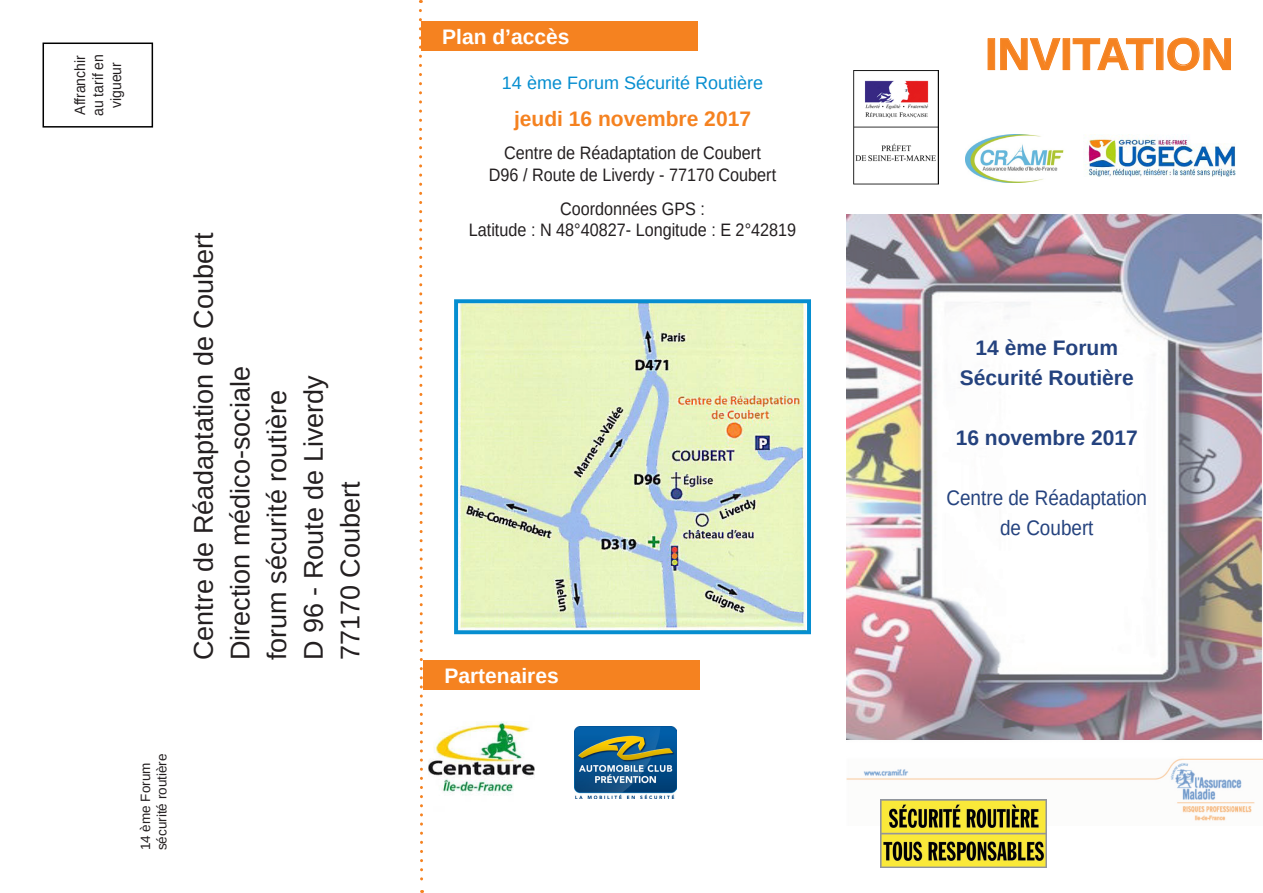
<style>
.page{position:relative;width:1263px;height:893px;background:#fff}
.page>*{position:absolute;margin:0;border:0;box-sizing:border-box;transform-origin:0 0}
.t1{font:700 45px "Liberation Sans";color:#f58220}
.Base{font:27px "Liberation Sans";color:#231f20}
.t2{font:700 21px "Liberation Sans";color:#24427e}
.t3{font:21px/30px "Liberation Sans";color:#24427e;text-align:center;scale:.9 1}
.Titre_1{font:700 21px "Liberation Sans";color:#fff}
.t4{font:700 21px "Liberation Sans";color:#f58220}
.t5{font:18px "Liberation Sans";color:#231f20;scale:.9 1}
.t6{font:18px "Liberation Sans";color:#068ed0}
.t7{font:15px/18px "Liberation Sans";color:#231f20;text-align:center;scale:.93 1}
.t8{font:13.5px/16.2px "Liberation Sans";color:#231f20}
</style>
<div class="page">
<img style="left:847px;top:214px;width:416px;height:607px">
<div style="left:423px;top:660px;width:276px;height:30px;background:#f58220"></div>
<div style="left:988px;top:38px;width:7px;height:32px;border:1px solid #f58220"></div>
<svg style="left:1000px;top:38px;width:61px;height:32px"></svg>
<div style="left:1063px;top:38px;width:7px;height:32px;border:1px solid #f58220"></div>
<svg style="left:1072px;top:38px;width:82px;height:33px"></svg>
<div style="left:1156px;top:38px;width:7px;height:32px;border:1px solid #f58220"></div>
<svg style="left:1167px;top:37px;width:64px;height:34px"></svg>
<div style="left:421px;top:21px;width:276px;height:30px;background:#f58220"></div>
<svg style="left:419px;top:0;width:5px;height:893px"></svg>
<div style="left:43px;top:43px;width:110px;height:85px;border:2px solid #000"></div>
<img style="left:459px;top:304px;width:347px;height:325px">
<div style="left:454px;top:299px;width:357px;height:335px;border:4px solid #068ed0"></div>
<img style="left:965px;top:135px;width:99px;height:47px">
<img style="left:1084px;top:135px;width:152px;height:41px">
<img style="left:429px;top:721px;width:106px;height:72px">
<img style="left:880px;top:800px;width:167px;height:67px">
<img style="left:854px;top:70px;width:85px;height:115px">
<img style="left:575px;top:727px;width:102px;height:72px">
<p class="t7" style="left:71px;top:116px;width:68px;rotate:-90deg">Affranchir au tarif en vigueur</p>
<p class="Base" style="left:186px;top:660px;width:429px;rotate:-90deg">Centre de Réadaptation de Coubert</p>
<p class="Base" style="left:223px;top:660px;width:296px;rotate:-90deg">Direction médico-sociale</p>
<p class="Base" style="left:260px;top:660px;width:272px;rotate:-90deg">forum sécurité routière</p>
<p class="Base" style="left:296px;top:660px;width:287px;rotate:-90deg">D 96 - Route de Liverdy</p>
<p class="Base" style="left:333px;top:660px;width:180px;rotate:-90deg">77170 Coubert</p>
<p class="t8" style="left:137px;top:850px;width:98px;rotate:-90deg">14 ème Forum sécurité routière</p>
<p class="Titre_1" style="left:442px;top:22px;width:129px">Plan d’accès</p>
<p class="t6" style="left:502px;top:71px;width:263px">14 ème Forum Sécurité Routière</p>
<p class="t4" style="left:514px;top:104px;width:238px">jeudi 16 novembre 2017</p>
<p class="t5" style="left:504px;top:142px;width:287px">Centre de Réadaptation de Coubert</p>
<p class="t5" style="left:489px;top:163px;width:321px">D96 / Route de Liverdy - 77170 Coubert</p>
<p class="t5" style="left:560px;top:197px;width:163px">Coordonnées GPS :</p>
<p class="t5" style="left:469px;top:219px;width:365px">Latitude : N 48°40827- Longitude : E 2°42819</p>
<p class="Titre_1" style="left:444px;top:661px;width:116px">Partenaires</p>
<p class="t1" style="left:985px;top:23px;width:250px">INVITATION</p>
<p class="t2" style="left:975px;top:334px;width:144px">14 ème Forum</p>
<p class="t2" style="left:960px;top:364px;width:175px">Sécurité Routière</p>
<p class="t2" style="left:956px;top:424px;width:184px">16 novembre 2017</p>
<p class="t3" style="left:946px;top:483px;width:224px">Centre de Réadaptation de Coubert</p>
</div>
